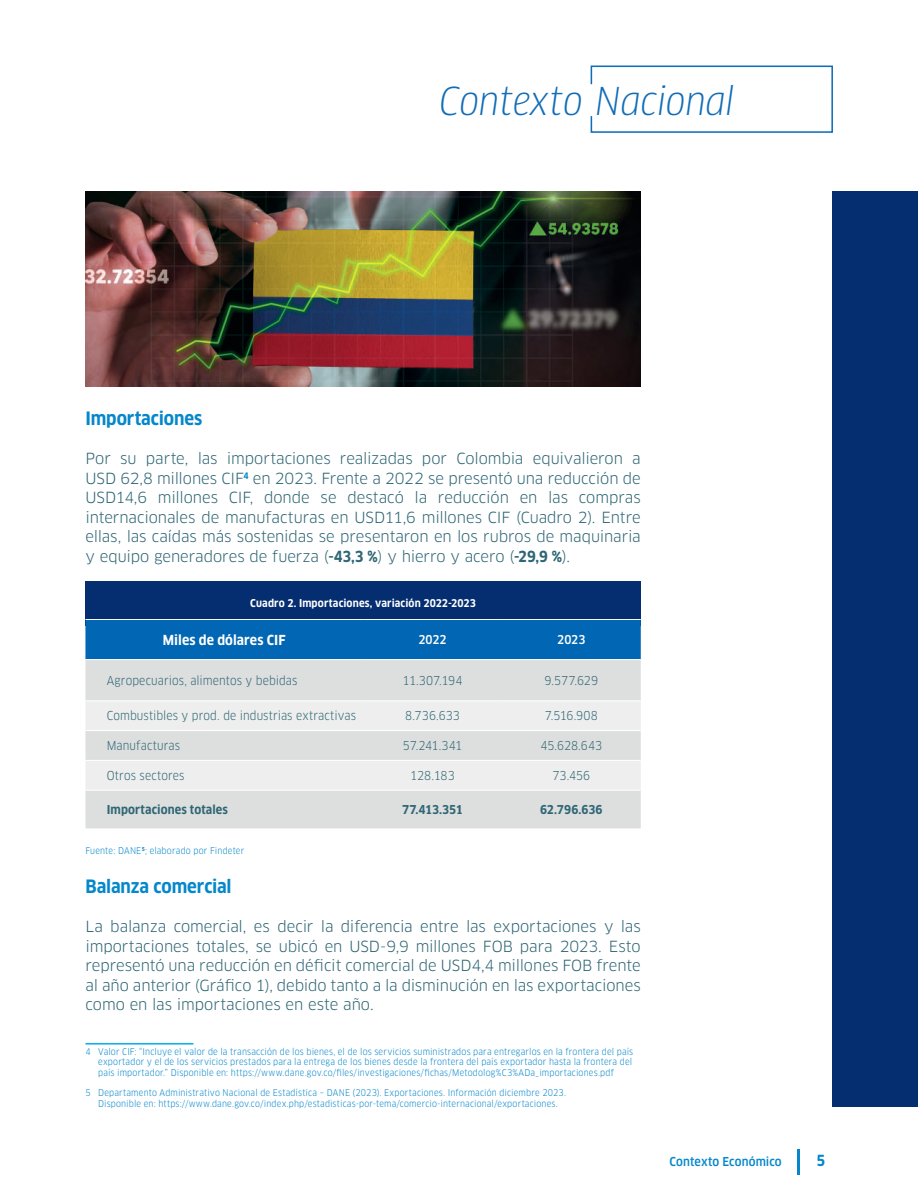
<style>
.page{position:relative;width:918px;height:1188px;background:#fff}
.page>*{position:absolute;margin:0;border:0;box-sizing:border-box;transform-origin:0 0}
.t1{font:italic 37.5px "Clan Pro Narr";color:#116db7}
.t2{font:700 18px "Clan Pro Narr";letter-spacing:-.005em;color:#0587cb}
.t3{font:15px/19.5px "Clan Pro";letter-spacing:-.005em;color:#2f6675;text-align:justify}
.t4{font:700 15px "Clan Pro Narr";color:#0587cb}
.t5{font:700 13.5px "Clan Pro Narr";letter-spacing:.005em;color:#fff}
.t6{font:12px "Clan Pro Narr";letter-spacing:.005em;color:#2f6675}
.t7{font:700 12px "Clan Pro Narr";letter-spacing:.01em;color:#2f6675}
.t8{font:500 12px "Clan Pro Narr";letter-spacing:.01em;color:#0587cb}
.t9{font:500 12px "Clan Pro Narr";color:#fff}
.t10{font:700 10.5px "Clan Pro Narr";letter-spacing:.01em;color:#fff}
.t11{font:9px/10.8px "Clan Pro Narr";letter-spacing:.015em;color:#0587cb;text-align:justify}
.s1{font-family:"Clan Pro Narr";font-weight:700}
</style>
<div class="page">
<div style="left:833px;top:191px;width:85px;height:916px;background:#052e70"></div>
<div style="left:85px;top:581px;width:556px;height:19px;background:#052e70"></div>
<div style="left:85px;top:594px;width:556px;height:19px;background:#052e70"></div>
<div style="left:85px;top:607px;width:556px;height:19px;background:#052e70"></div>
<div style="left:85px;top:620px;width:556px;height:39px;background:#0166b3"></div>
<div style="left:85px;top:660px;width:556px;height:168px;background:#dddede"></div>
<svg style="left:85px;top:701px;width:556px;height:89px;background:#e7e8e8"></svg>
<hr style="left:85px;top:619px;width:278px;height:1px;background:#fff">
<hr style="left:85px;top:700px;width:278px;height:1px;background:#fff">
<hr style="left:363px;top:700px;width:139px;height:1px;background:#fff">
<hr style="left:502px;top:700px;width:139px;height:1px;background:#fff">
<hr style="left:85px;top:730px;width:278px;height:1px;background:#fff">
<hr style="left:363px;top:730px;width:139px;height:1px;background:#fff">
<hr style="left:502px;top:730px;width:139px;height:1px;background:#fff">
<hr style="left:85px;top:760px;width:278px;height:1px;background:#fff">
<hr style="left:363px;top:760px;width:139px;height:1px;background:#fff">
<hr style="left:502px;top:760px;width:139px;height:1px;background:#fff">
<hr style="left:363px;top:619px;width:139px;height:1px;background:#fff">
<hr style="left:502px;top:619px;width:139px;height:1px;background:#fff">
<hr style="left:85px;top:790px;width:278px;height:1px;background:#fff">
<hr style="left:363px;top:790px;width:139px;height:1px;background:#fff">
<hr style="left:502px;top:790px;width:139px;height:1px;background:#fff">
<hr style="left:85px;top:1043px;width:108px;height:2px;background:#00aeef">
<img style="left:85px;top:191px;width:555px;height:195px">
<hr style="left:797px;top:1149px;width:2px;height:25px;background:#0587cb">
<svg style="left:590px;top:65px;width:243px;height:68px"></svg>
<h1 class="t1" style="left:439px;top:79px;width:296px">Contexto Nacional</h1>
<p class="t2" style="left:85px;top:408px;width:118px">Importaciones</p>
<p class="t3" style="left:85px;top:449px;width:557px">Por su parte, las importaciones realizadas por Colombia equivalieron a USD 62,8 millones CIF<sup>4</sup> en 2023. Frente a 2022 se presentó una reducción de USD14,6 millones CIF, donde se destacó la reducción en las compras internacionales de manufacturas en USD11,6 millones CIF (Cuadro 2). Entre ellas, las caídas más sostenidas se presentaron en los rubros de maquinaria y equipo generadores de fuerza (<span class="s1">-43,3 %</span>) y hierro y acero (<span class="s1">-29,9 %</span>).</p>
<p class="t10" style="left:250px;top:597px;width:227px">Cuadro 2. Importaciones, variación 2022-2023</p>
<p class="t5" style="left:163px;top:632px;width:124px">Miles de dólares CIF</p>
<p class="t9" style="left:418px;top:633px;width:30px">2022</p>
<p class="t9" style="left:557px;top:633px;width:30px">2023</p>
<p class="t6" style="left:107px;top:673px;width:192px">Agropecuarios, alimentos y bebidas</p>
<p class="t6" style="left:403px;top:673px;width:61px">11.307.194</p>
<p class="t6" style="left:544px;top:673px;width:55px">9.577.629</p>
<p class="t6" style="left:107px;top:709px;width:251px">Combustibles y prod. de industrias extractivas</p>
<p class="t6" style="left:405px;top:709px;width:56px">8.736.633</p>
<p class="t6" style="left:545px;top:709px;width:55px">7.516.908</p>
<p class="t6" style="left:107px;top:739px;width:75px">Manufacturas</p>
<p class="t6" style="left:403px;top:739px;width:61px">57.241.341</p>
<p class="t6" style="left:541px;top:739px;width:63px">45.628.643</p>
<p class="t6" style="left:107px;top:768px;width:79px">Otros sectores</p>
<p class="t6" style="left:410px;top:768px;width:46px">128.183</p>
<p class="t6" style="left:552px;top:768px;width:40px">73.456</p>
<p class="t7" style="left:107px;top:803px;width:123px">Importaciones totales</p>
<p class="t7" style="left:402px;top:803px;width:62px">77.413.351</p>
<p class="t7" style="left:540px;top:803px;width:64px">62.796.636</p>
<p class="t11" style="left:85px;top:846px;width:160px">Fuente: DANE<sup>5</sup>; elaborado por Findeter</p>
<p class="t2" style="left:85px;top:876px;width:148px">Balanza comercial</p>
<p class="t3" style="left:85px;top:917px;width:557px">La balanza comercial, es decir la diferencia entre las exportaciones y las importaciones totales, se ubicó en USD-9,9 millones FOB para 2023. Esto representó una reducción en déficit comercial de USD4,4 millones FOB frente al año anterior (Gráfico 1), debido tanto a la disminución en las exportaciones como en las importaciones en este año.</p>
<p class="t11" style="left:98px;top:1046px;width:536px;text-indent:-13px">4 Valor CIF: “Incluye el valor de la transacción de los bienes, el de los servicios suministrados para entregarlos en la frontera del país exportador y el de los servicios prestados para la entrega de los bienes desde la frontera del país exportador hasta la frontera del país importador.” Disponible en: https://www.dane.gov.co/files/investigaciones/fichas/Metodolog%C3%ADa_importaciones.pdf</p>
<p class="t11" style="left:85px;top:1087px;width:482px;text-align:center">5 Departamento Administrativo Nacional de Estadística – DANE (2023). Exportaciones. Información diciembre 2023.<br>Disponible en: https://www.dane.gov.co/index.php/estadisticas-por-tema/comercio-internacional/exportaciones.</p>
<p class="t8" style="left:670px;top:1155px;width:114px">Contexto Económico</p>
<p class="t4" style="left:817px;top:1152px;width:10px">5</p>
</div>
